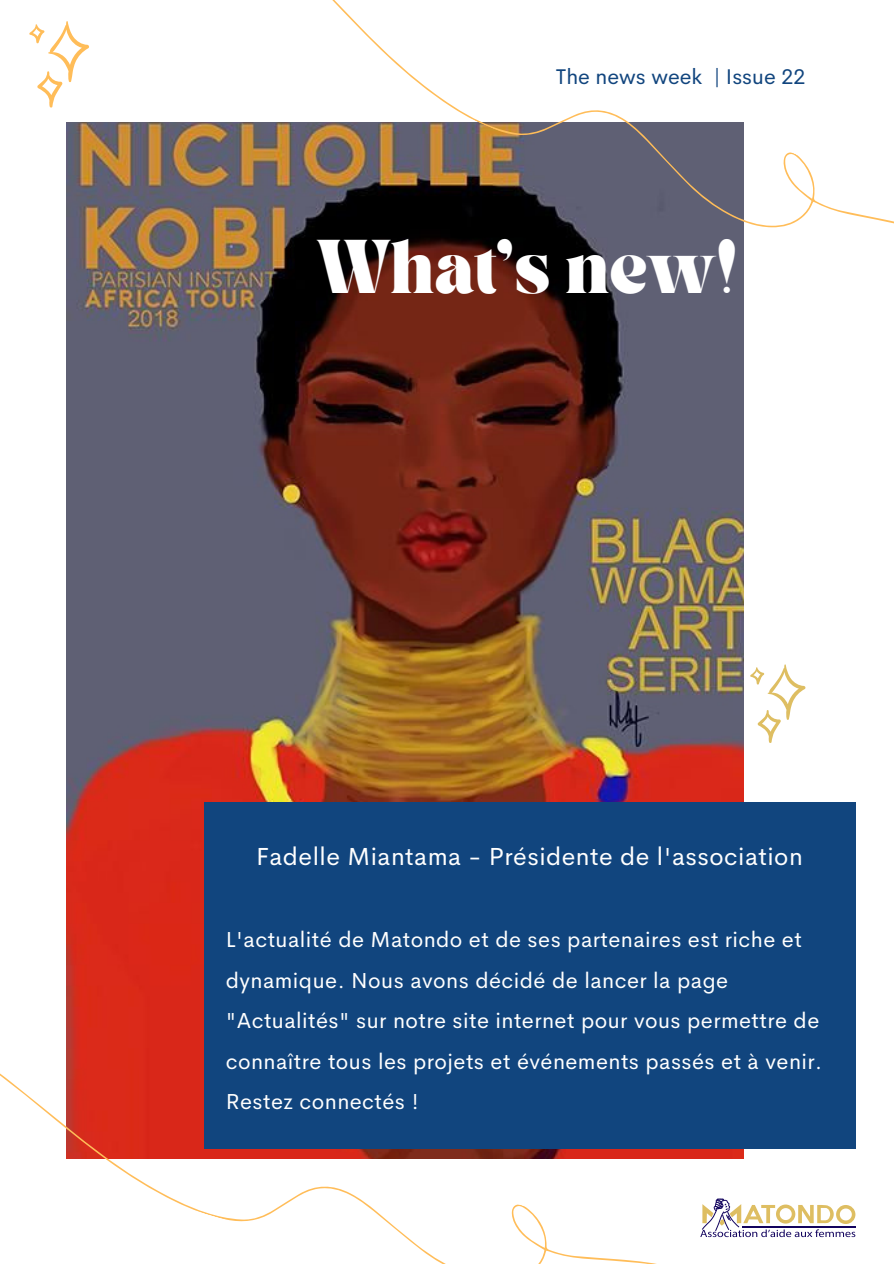
<style>
.page{position:relative;width:894px;height:1264px;background:#fff}
.page>*{position:absolute;margin:0;border:0;box-sizing:border-box;transform-origin:0 0}
.t1{font:700 46.65px "TANASHFORD";color:#fff}
.t2{font:24.75px "Cerebri Sans";letter-spacing:.02em;color:#fff}
.t3{font:21.75px/40.5px "Cerebri Sans";letter-spacing:.02em;color:#fff}
.t4{font:21.3px "Cerebri Sans";color:#11457e}
</style>
<div class="page">
<svg style="left:29px;top:21px;width:60px;height:87px"></svg>
<svg style="left:750px;top:664px;width:55px;height:79px"></svg>
<img style="left:67px;top:123px;width:676px;height:1035px">
<svg style="left:198px;top:0;width:695px;height:335px"></svg>
<div style="left:204px;top:801px;width:651px;height:347px;background:#11457e"></div>
<svg style="left:0;top:1033px;width:742px;height:230px"></svg>
<svg style="left:700px;top:1198px;width:155px;height:39px"></svg>
<p class="t4" style="left:555px;top:62px;width:251px">The news week | Issue 22</p>
<p class="t1" style="left:317px;top:237px;width:422px">What's new!</p>
<p class="t2" style="left:256px;top:840px;width:548px">Fadelle Miantama - Présidente de l'association</p>
<p class="t3" style="left:226px;top:919px;width:597px">L'actualité de Matondo et de ses partenaires est riche et dynamique. Nous avons décidé de lancer la page "Actualités" sur notre site internet pour vous permettre de connaître tous les projets et événements passés et à venir.<br>Restez connectés !</p>
</div>
